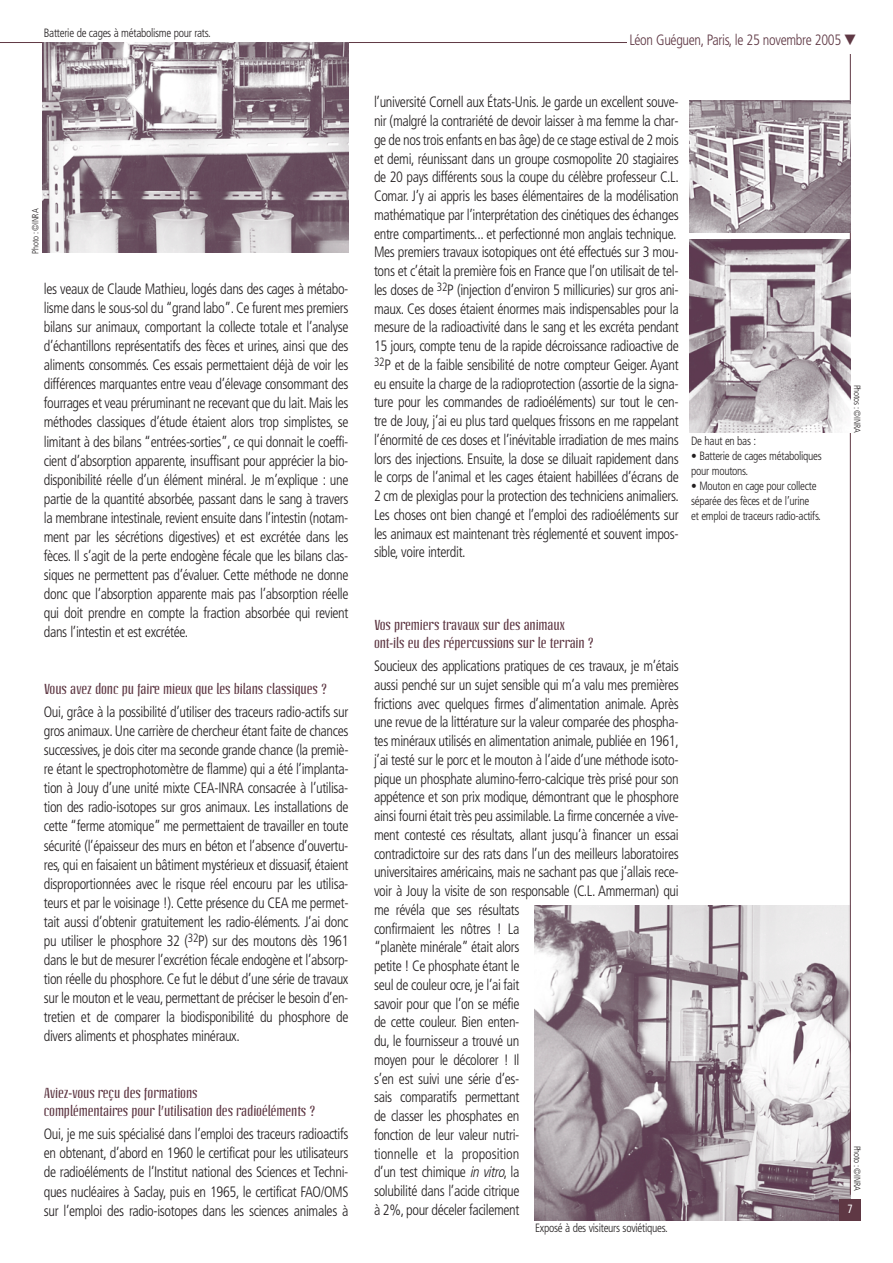
<style>
.page{position:relative;width:893px;height:1263px;background:#fff}
.page>*{position:absolute;margin:0;border:0;box-sizing:border-box;transform-origin:0 0}
.t1{font:300 condensed 15px/18.8px "Frutiger";letter-spacing:-.025em;color:#231f20;text-align:justify;scale:.95 1}
.t2{font:300 condensed 15px "Frutiger";letter-spacing:-.025em;color:#5f3844;scale:.95 1}
.t3{font:14.25px/18.3px "Linotype Octane";letter-spacing:-.01em;color:#5f3844}
.t4{font:300 condensed 12px/15px "Frutiger";letter-spacing:-.025em;color:#231f20;scale:.95 1}
.t5{font:condensed 12px "Frutiger";color:#fff;scale:.9 1}
.t6{font:300 condensed 9px "Frutiger";letter-spacing:-.025em;color:#231f20;scale:.95 1}
.s1{font-style:italic}
</style>
<div class="page">
<hr style="left:0;top:42px;width:674px;height:1px;background:#5f3844">
<img style="left:42px;top:43px;width:307px;height:210px">
<img style="left:534px;top:905px;width:316px;height:315px">
<div style="left:839px;top:1199px;width:22px;height:22px;background:#5f3844"></div>
<hr style="left:850px;top:49px;width:1px;height:1146px;background:#5f3844">
<img style="left:689px;top:100px;width:161px;height:132px">
<img style="left:690px;top:239px;width:160px;height:193px">
<div style="left:627px;top:32px;width:231px;height:21px;background:#fff"></div>
<p class="t4" style="left:44px;top:26px;width:177px">Batterie de cages à métabolisme pour rats.</p>
<p class="t6" style="left:32px;top:254px;width:49px;rotate:-90deg">Photo : ©INRA</p>
<p class="t1" style="left:44px;top:280px;width:322px">les veaux de Claude Mathieu, logés dans des cages à métabo&shy;lisme dans le sous-sol du “grand labo”. Ce furent mes premiers bilans sur animaux, comportant la collecte totale et l’analyse d’échantillons représentatifs des fèces et urines, ainsi que des aliments consommés. Ces essais permettaient déjà de voir les différences marquantes entre veau d’élevage consommant des fourrages et veau préruminant ne recevant que du lait. Mais les méthodes classiques d’étude étaient alors trop simplistes, se limitant à des bilans “entrées-sorties”, ce qui donnait le coeffi&shy;cient d’absorption apparente, insuffisant pour apprécier la bio&shy;disponibilité réelle d’un élément minéral. Je m’explique : une partie de la quantité absorbée, passant dans le sang à travers la membrane intestinale, revient ensuite dans l’intestin (notam&shy;ment par les sécrétions digestives) et est excrétée dans les fèces. Il s’agit de la perte endogène fécale que les bilans clas&shy;siques ne permettent pas d’évaluer. Cette méthode ne donne donc que l’absorption apparente mais pas l’absorption réelle qui doit prendre en compte la fraction absorbée qui revient dans l’intestin et est excrétée.</p>
<p class="t3" style="left:44px;top:680px;width:285px">Vous avez donc pu faire mieux que les bilans classiques ?</p>
<p class="t1" style="left:44px;top:703px;width:322px">Oui, grâce à la possibilité d’utiliser des traceurs radio-actifs sur gros animaux. Une carrière de chercheur étant faite de chances successives, je dois citer ma seconde grande chance (la premiè&shy;re étant le spectrophotomètre de flamme) qui a été l’implanta&shy;tion à Jouy d’une unité mixte CEA-INRA consacrée à l’utilisa&shy;tion des radio-isotopes sur gros animaux. Les installations de cette “ferme atomique” me permettaient de travailler en toute sécurité (l’épaisseur des murs en béton et l’absence d’ouvertu&shy;res, qui en faisaient un bâtiment mystérieux et dissuasif, étaient disproportionnées avec le risque réel encouru par les utilisa&shy;teurs et par le voisinage !). Cette présence du CEA me permet&shy;tait aussi d’obtenir gratuitement les radio-éléments. J’ai donc pu utiliser le phosphore 32 (<sup>32</sup>P) sur des moutons dès 1961 dans le but de mesurer l’excrétion fécale endogène et l’absorp&shy;tion réelle du phosphore. Ce fut le début d’une série de travaux sur le mouton et le veau, permettant de préciser le besoin d’en&shy;tretien et de comparer la biodisponibilité du phosphore de divers aliments et phosphates minéraux.</p>
<p class="t3" style="left:44px;top:1084px;width:273px">Aviez-vous reçu des formations<br>complémentaires pour l’utilisation des radioéléments ?</p>
<p class="t1" style="left:44px;top:1126px;width:322px">Oui, je me suis spécialisé dans l’emploi des traceurs radioactifs en obtenant, d’abord en 1960 le certificat pour les utilisateurs de radioéléments de l’Institut national des Sciences et Techni&shy;ques nucléaires à Saclay, puis en 1965, le certificat FAO/OMS sur l’emploi des radio-isotopes dans les sciences animales à</p>
<p class="t2" style="left:629px;top:34px;width:240px">Léon Guéguen, Paris, le 25 novembre 2005 ▼</p>
<p class="t1" style="left:374px;top:94px;width:322px;text-align:left">l’université Cornell aux États-Unis. Je garde un excellent souve&shy;nir (malgré la contrariété de devoir laisser à ma femme la char&shy;ge de nos trois enfants en bas âge) de ce stage estival de 2 mois et demi, réunissant dans un groupe cosmopolite 20 stagiaires de 20 pays différents sous la coupe du célèbre professeur C.L.<br>Comar. J’y ai appris les bases élémentaires de la modélisation mathématique par l’interprétation des cinétiques des échanges entre compartiments... et perfectionné mon anglais technique.<br>Mes premiers travaux isotopiques ont été effectués sur 3 mou&shy;tons et c’était la première fois en France que l’on utilisait de tel&shy;les doses de <sup>32</sup>P (injection d’environ 5 millicuries) sur gros ani&shy;maux. Ces doses étaient énormes mais indispensables pour la mesure de la radioactivité dans le sang et les excréta pendant 15 jours, compte tenu de la rapide décroissance radioactive de <sup>32</sup>P et de la faible sensibilité de notre compteur Geiger. Ayant eu ensuite la charge de la radioprotection (assortie de la signa&shy;ture pour les commandes de radioéléments) sur tout le cen&shy;tre de Jouy, j’ai eu plus tard quelques frissons en me rappelant l’énormité de ces doses et l’inévitable irradiation de mes mains lors des injections. Ensuite, la dose se diluait rapidement dans le corps de l’animal et les cages étaient habillées d’écrans de 2 cm de plexiglas pour la protection des techniciens animaliers.<br>Les choses ont bien changé et l’emploi des radioéléments sur les animaux est maintenant très réglementé et souvent impos&shy;sible, voire interdit.</p>
<p class="t4" style="left:691px;top:435px;width:70px">De haut en bas :</p>
<p class="t4" style="left:691px;top:450px;width:139px">• Batterie de cages métaboliques pour moutons.</p>
<p class="t4" style="left:691px;top:480px;width:138px">• Mouton en cage pour collecte séparée des fèces et de l’urine<br>et emploi de traceurs radio-actifs.</p>
<p class="t3" style="left:374px;top:616px;width:222px">Vos premiers travaux sur des animaux ont-ils eu des répercussions sur le terrain ?</p>
<p class="t1" style="left:374px;top:658px;width:322px;text-align:left">Soucieux des applications pratiques de ces travaux, je m’étais aussi penché sur un sujet sensible qui m’a valu mes premières frictions avec quelques firmes d’alimentation animale. Après une revue de la littérature sur la valeur comparée des phospha&shy;tes minéraux utilisés en alimentation animale, publiée en 1961, j’ai testé sur le porc et le mouton à l’aide d’une méthode isoto&shy;pique un phosphate alumino-ferro-calcique très prisé pour son appétence et son prix modique, démontrant que le phosphore ainsi fourni était très peu assimilable. La firme concernée a vive&shy;ment contesté ces résultats, allant jusqu’à financer un essai contradictoire sur des rats dans l’un des meilleurs laboratoires universitaires américains, mais ne sachant pas que j’allais rece&shy;voir à Jouy la visite de son responsable (C.L. Ammerman) qui me révéla que ses résultats<br>confirmaient les nôtres ! La<br>“planète minérale” était alors<br>petite ! Ce phosphate étant le<br>seul de couleur ocre, je l’ai fait<br>savoir pour que l’on se méfie<br>de cette couleur. Bien enten-<br>du, le fournisseur a trouvé un<br>moyen pour le décolorer ! Il<br>s’en est suivi une série d’es-<br>sais comparatifs permettant<br>de classer les phosphates en<br>fonction de leur valeur nutri-<br>tionnelle et la proposition<br>d’un test chimique <span class="s1">in vitro</span>, la<br>solubilité dans l’acide citrique<br>à 2%, pour déceler facilement</p>
<p class="t4" style="left:535px;top:1222px;width:141px">Exposé à des visiteurs soviétiques.</p>
<p class="t6" style="left:861px;top:385px;width:52px;rotate:90deg">Photos : ©INRA</p>
<p class="t6" style="left:861px;top:1146px;width:49px;rotate:90deg">Photo : ©INRA</p>
<p class="t5" style="left:847px;top:1204px;width:7px">7</p>
</div>
